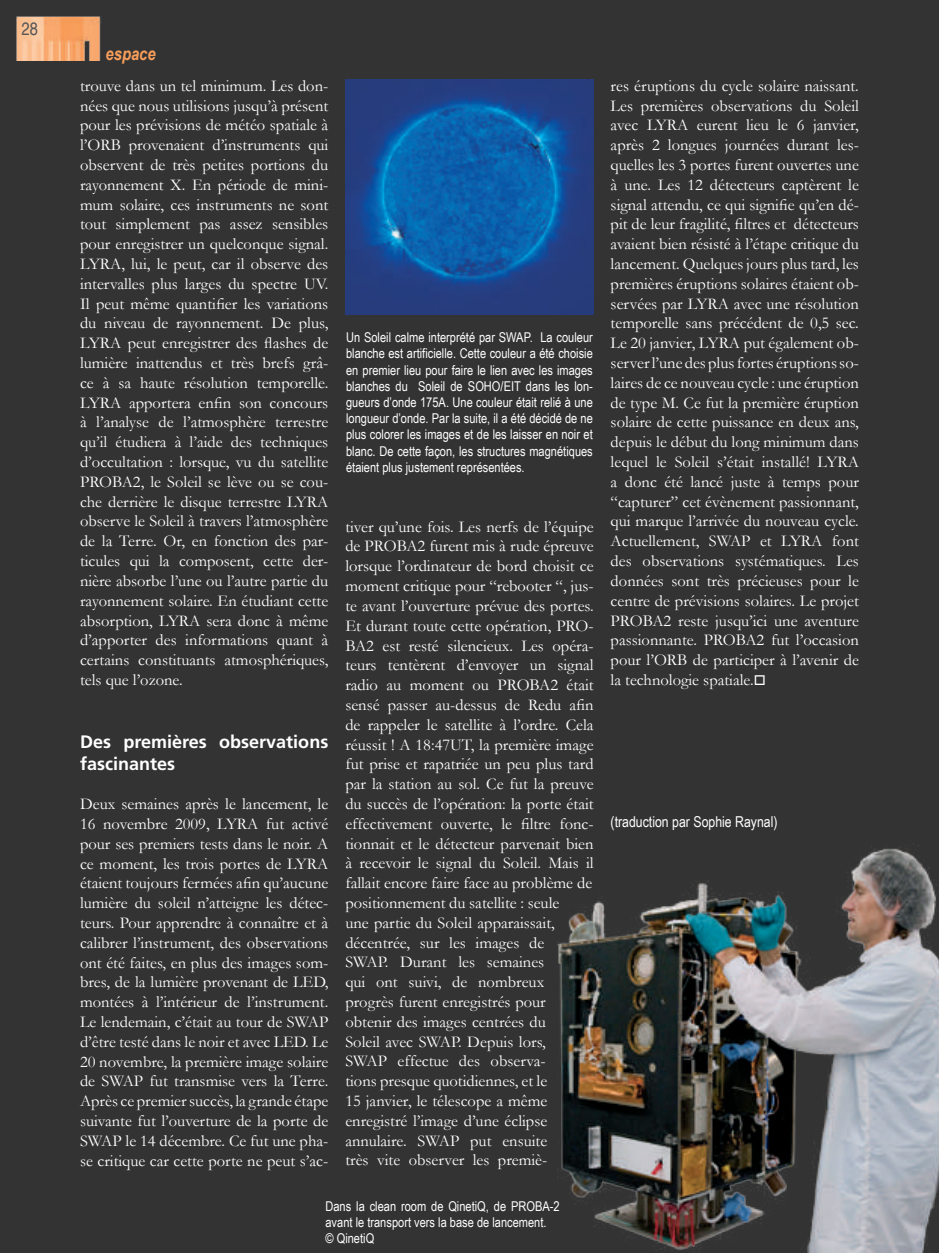
<style>
.page{position:relative;width:939px;height:1253px;background:#fff}
.page>*{position:absolute;margin:0;border:0;box-sizing:border-box;transform-origin:0 0}
.t1{font:700 18px/21.6px "Frutiger";color:#fff}
.t2{font:italic 700 18px "Arial Narrow";color:#f89e5b}
.t3{font:condensed 18px "Helvetica";color:#555658}
.t4{font:16.5px/19.8px "Garamond";color:#fff;text-align:justify}
.t5{font:15px "Arial Narrow";color:#fff}
.t6{font:13.5px/16.2px "Arial Narrow";color:#fff;text-align:justify}
</style>
<div class="page">
<div style="left:0;top:0;width:938px;height:1253px;background:#333"></div>
<img style="left:557px;top:843px;width:381px;height:410px">
<img style="left:345px;top:80px;width:248px;height:235px">
<img style="left:16px;top:16px;width:85px;height:44px">
<svg style="left:754px;top:675px;width:10px;height:10px"></svg>
<p class="t3" style="left:22px;top:18px;width:18px">28</p>
<p class="t2" style="left:105px;top:43px;width:52px">espace</p>
<p class="t4" style="left:80px;top:75px;width:250px">trouve dans un tel minimum. Les don&shy;nées que nous utilisions jusqu’à présent pour les prévisions de météo spatiale à l’ORB provenaient d’instruments qui observent de très petites portions du rayonnement X. En période de mini&shy;mum solaire, ces instruments ne sont tout simplement pas assez sensibles pour enregistrer un quelconque signal.<br>LYRA, lui, le peut, car il observe des intervalles plus larges du spectre UV.<br>Il peut même quantifier les variations du niveau de rayonnement. De plus, LYRA peut enregistrer des flashes de lumière inattendus et très brefs grâ&shy;ce à sa haute résolution temporelle.<br>LYRA apportera enfin son concours à l’analyse de l’atmosphère terrestre qu’il étudiera à l’aide des techniques d’occultation : lorsque, vu du satellite PROBA2, le Soleil se lève ou se cou&shy;che derrière le disque terrestre LYRA observe le Soleil à travers l’atmosphère de la Terre. Or, en fonction des par&shy;ticules qui la composent, cette der&shy;nière absorbe l’une ou l’autre partie du rayonnement solaire. En étudiant cette absorption, LYRA sera donc à même d’apporter des informations quant à certains constituants atmosphériques, tels que l’ozone.</p>
<p class="t1" style="left:80px;top:731px;width:250px">Des premières observations fascinantes</p>
<p class="t4" style="left:80px;top:794px;width:250px">Deux semaines après le lancement, le 16 novembre 2009, LYRA fut activé pour ses premiers tests dans le noir. A ce moment, les trois portes de LYRA étaient toujours fermées afin qu’aucune lumière du soleil n’atteigne les détec&shy;teurs. Pour apprendre à connaître et à calibrer l’instrument, des observations ont été faites, en plus des images som&shy;bres, de la lumière provenant de LED, montées à l’intérieur de l’instrument.<br>Le lendemain, c’était au tour de SWAP d’être testé dans le noir et avec LED. Le 20 novembre, la première image solaire de SWAP fut transmise vers la Terre.<br>Après ce premier succès, la grande étape suivante fut l’ouverture de la porte de SWAP le 14 décembre. Ce fut une pha&shy;se critique car cette porte ne peut s’ac-</p>
<p class="t6" style="left:346px;top:329px;width:248px">Un Soleil calme interprété par SWAP. La couleur blanche est artificielle. Cette couleur a été choisie en premier lieu pour faire le lien avec les images blanches du Soleil de SOHO/EIT dans les lon&shy;gueurs d’onde 175A. Une couleur était relié à une longueur d’onde. Par la suite, il a été décidé de ne plus colorer les images et de les laisser en noir et blanc. De cette façon, les structures magnétiques étaient plus justement représentées.</p>
<p class="t4" style="left:345px;top:516px;width:250px;text-align:left">tiver qu’une fois. Les nerfs de l’équipe de PROBA2 furent mis à rude épreuve lorsque l’ordinateur de bord choisit ce moment critique pour “rebooter “, jus&shy;te avant l’ouverture prévue des portes.<br>Et durant toute cette opération, PRO-BA2 est resté silencieux. Les opéra&shy;teurs tentèrent d’envoyer un signal radio au moment ou PROBA2 était sensé passer au-dessus de Redu afin de rappeler le satellite à l’ordre. Cela réussit ! A 18:47UT, la première image fut prise et rapatriée un peu plus tard par la station au sol. Ce fut la preuve du succès de l’opération: la porte était effectivement ouverte, le filtre fonc&shy;tionnait et le détecteur parvenait bien à recevoir le signal du Soleil. Mais il fallait encore faire face au problème de positionnement du satellite : seule<br>une partie du Soleil apparaissait, décentrée, sur les images de<br>SWAP. Durant les semaines<br>qui ont suivi, de nombreux progrès furent enregistrés pour obtenir des images centrées du<br>Soleil avec SWAP. Depuis lors,<br>SWAP effectue des observa-<br>tions presque quotidiennes, et le<br>15 janvier, le télescope a même enregistré l’image d’une éclipse annulaire. SWAP put ensuite<br>très vite observer les premiè-</p>
<p class="t6" style="left:325px;top:1198px;width:235px;text-align:left">Dans la clean room de QinetiQ, de PROBA-2 avant le transport vers la base de lancement.<br>© QinetiQ</p>
<p class="t4" style="left:610px;top:75px;width:250px">res éruptions du cycle solaire naissant.<br>Les premières observations du Soleil avec LYRA eurent lieu le 6 janvier, après 2 longues journées durant les&shy;quelles les 3 portes furent ouvertes une à une. Les 12 détecteurs captèrent le signal attendu, ce qui signifie qu’en dé&shy;pit de leur fragilité, filtres et détecteurs avaient bien résisté à l’étape critique du lancement. Quelques jours plus tard, les premières éruptions solaires étaient ob&shy;servées par LYRA avec une résolution temporelle sans précédent de 0,5 sec.<br>Le 20 janvier, LYRA put également ob&shy;server l’une des plus fortes éruptions so&shy;laires de ce nouveau cycle : une éruption de type M. Ce fut la première éruption solaire de cette puissance en deux ans, depuis le début du long minimum dans lequel le Soleil s’était installé! LYRA a donc été lancé juste à temps pour “capturer” cet évènement passionnant, qui marque l’arrivée du nouveau cycle.<br>Actuellement, SWAP et LYRA font des observations systématiques. Les données sont très précieuses pour le centre de prévisions solaires. Le projet PROBA2 reste jusqu’ici une aventure passionnante. PROBA2 fut l’occasion pour l’ORB de participer à l’avenir de la technologie spatiale.</p>
<p class="t5" style="left:610px;top:813px;width:168px">(traduction par Sophie Raynal)</p>
</div>
